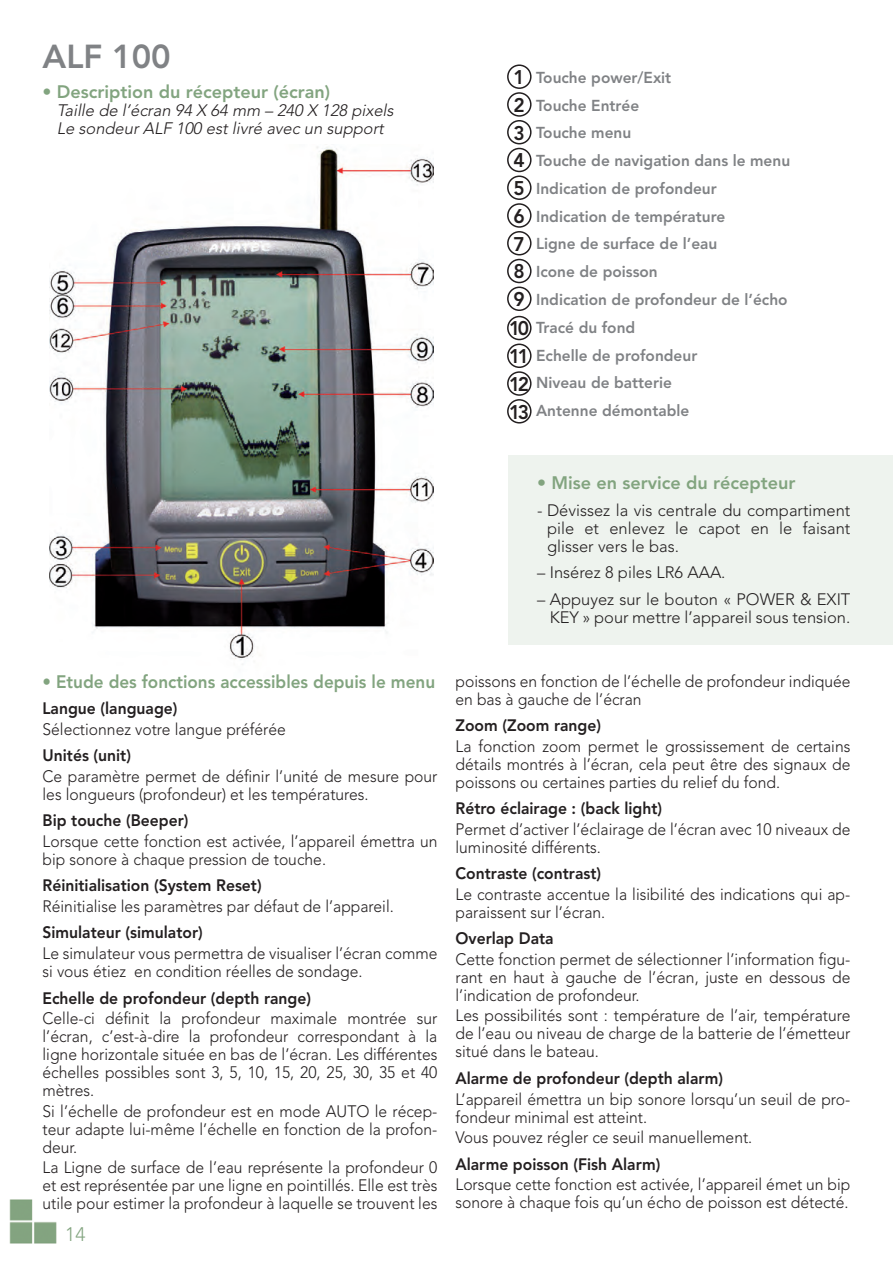
<style>
.page{position:relative;width:893px;height:1263px;background:#fff}
.page>*{position:absolute;margin:0;border:0;box-sizing:border-box;transform-origin:0 0}
.petit_titre{font:800 33px "Avenir";color:#808285}
.t1{font:800 19.65px "Avenir";letter-spacing:-.13em;color:#231f20}
.t2{font:300 19.5px "Avenir";color:#82a47f}
.texte{font:800 18px "Avenir";color:#82a47f}
.texte-2{font:800 18px "Avenir";color:#82a47f;scale:.95 1}
.texte-3{font:300 16.5px/18px "Avenir";color:#231f20;scale:.95 1}
.gras_etude{font:800 16.5px "Avenir";color:#231f20;scale:.95 1}
.texte-4{font:300 16.5px/18px "Avenir";color:#231f20;text-align:justify}
.texte-5{font:italic 300 16.5px/18px "Avenir";color:#231f20}
.texte-6{font:800 15.75px "Avenir";color:#808285}
</style>
<div class="page">
<img style="left:9px;top:1199px;width:48px;height:45px">
<img style="left:50px;top:146px;width:384px;height:519px">
<div style="left:507px;top:64px;width:25px;height:25px;border:2px solid #231f20;border-radius:50%"></div>
<div style="left:507px;top:92px;width:25px;height:25px;border:2px solid #231f20;border-radius:50%"></div>
<div style="left:507px;top:120px;width:25px;height:24px;border:2px solid #231f20;border-radius:50%"></div>
<div style="left:507px;top:148px;width:25px;height:24px;border:2px solid #231f20;border-radius:50%"></div>
<div style="left:507px;top:175px;width:25px;height:25px;border:2px solid #231f20;border-radius:50%"></div>
<div style="left:507px;top:203px;width:25px;height:25px;border:2px solid #231f20;border-radius:50%"></div>
<div style="left:507px;top:231px;width:25px;height:24px;border:2px solid #231f20;border-radius:50%"></div>
<div style="left:507px;top:259px;width:25px;height:24px;border:2px solid #231f20;border-radius:50%"></div>
<div style="left:507px;top:287px;width:25px;height:24px;border:2px solid #231f20;border-radius:50%"></div>
<div style="left:507px;top:316px;width:25px;height:24px;border:2px solid #231f20;border-radius:50%"></div>
<div style="left:507px;top:344px;width:25px;height:24px;border:2px solid #231f20;border-radius:50%"></div>
<div style="left:507px;top:371px;width:25px;height:25px;border:2px solid #231f20;border-radius:50%"></div>
<div style="left:507px;top:399px;width:25px;height:24px;border:2px solid #231f20;border-radius:50%"></div>
<div style="left:509px;top:455px;width:384px;height:190px;background:#eef3ee"></div>
<p class="petit_titre" style="left:43px;top:37px;width:130px">ALF 100</p>
<p class="texte" style="left:43px;top:81px;width:289px">• Description du récepteur (écran)</p>
<p class="texte-5" style="left:57px;top:102px;width:342px">Taille de l’écran 94 X 64 mm – 240 X 128 pixels<br>Le sondeurALF 100 estlivré avec un support</p>
<p class="t1" style="left:513px;top:66px;width:13px">1</p>
<p class="texte-6" style="left:536px;top:68px;width:137px">Touche power/Exit</p>
<p class="t1" style="left:513px;top:93px;width:13px">2</p>
<p class="texte-6" style="left:536px;top:96px;width:105px">Touche Entrée</p>
<p class="t1" style="left:513px;top:121px;width:13px">3</p>
<p class="texte-6" style="left:536px;top:124px;width:97px">Touche menu</p>
<p class="t1" style="left:513px;top:149px;width:13px">4</p>
<p class="texte-6" style="left:536px;top:151px;width:256px">Touche de navigation dans le menu</p>
<p class="t1" style="left:513px;top:177px;width:13px">5</p>
<p class="texte-6" style="left:536px;top:179px;width:182px">Indication de profondeur</p>
<p class="t1" style="left:513px;top:204px;width:13px">6</p>
<p class="texte-6" style="left:536px;top:207px;width:191px">Indication de température</p>
<p class="t1" style="left:513px;top:232px;width:13px">7</p>
<p class="texte-6" style="left:536px;top:235px;width:183px">Ligne de surface de l’eau</p>
<p class="t1" style="left:513px;top:260px;width:13px">8</p>
<p class="texte-6" style="left:536px;top:262px;width:123px">Icone de poisson</p>
<p class="t1" style="left:513px;top:288px;width:13px">9</p>
<p class="texte-6" style="left:536px;top:290px;width:253px">Indication de profondeur de l’écho</p>
<p class="t1" style="left:509px;top:317px;width:22px">10</p>
<p class="texte-6" style="left:536px;top:318px;width:101px">Tracé du fond</p>
<p class="t1" style="left:509px;top:345px;width:22px">11</p>
<p class="texte-6" style="left:536px;top:346px;width:163px">Echelle de profondeur</p>
<p class="t1" style="left:509px;top:372px;width:22px">12</p>
<p class="texte-6" style="left:536px;top:373px;width:137px">Niveau de batterie</p>
<p class="t1" style="left:509px;top:400px;width:22px">13</p>
<p class="texte-6" style="left:536px;top:401px;width:155px">Antenne démontable</p>
<p class="texte" style="left:537px;top:472px;width:260px">• Mise en service du récepteur</p>
<p class="texte-4" style="left:547px;top:501px;width:305px;text-indent:-10px">- Dévissez la vis centrale du compartiment pile et enlevez le capot en le faisant glisser vers le bas.</p>
<p class="texte-4" style="left:537px;top:563px;width:190px">– Insérez 8 piles LR6 AAA.</p>
<p class="texte-4" style="left:537px;top:590px;width:315px;text-align:right">– Appuyez sur le bouton « POWER &amp; EXIT<br>KEY » pour mettre l’appareil sous tension.</p>
<p class="texte-2" style="left:43px;top:671px;width:415px">• Etude des fonctions accessibles depuis le menu</p>
<p class="gras_etude" style="left:43px;top:699px;width:144px">Langue (language)</p>
<p class="texte-3" style="left:43px;top:720px;width:258px">Sélectionnez votre langue préférée</p>
<p class="gras_etude" style="left:43px;top:746px;width:95px">Unités (unit)</p>
<p class="texte-3" style="left:43px;top:767px;width:417px">Ce paramètre permet de définir l’unité de mesure pour les longueurs (profondeur) et les températures.</p>
<p class="gras_etude" style="left:43px;top:811px;width:155px">Bip touche (Beeper)</p>
<p class="texte-3" style="left:43px;top:832px;width:417px">Lorsque cette fonction est activée, l’appareil émettra un bip sonore à chaque pression de touche.</p>
<p class="gras_etude" style="left:43px;top:876px;width:232px">Réinitialisation (System Reset)</p>
<p class="texte-3" style="left:43px;top:897px;width:371px">Réinitialise les paramètres par défaut de l’appareil.</p>
<p class="gras_etude" style="left:43px;top:923px;width:170px">Simulateur (simulator)</p>
<p class="texte-3" style="left:43px;top:944px;width:417px">Le simulateur vous permettra de visualiser l’écran comme si vous étiez en condition réelles de sondage.</p>
<p class="gras_etude" style="left:43px;top:988px;width:284px">Echelle de profondeur (depth range)</p>
<p class="texte-3" style="left:43px;top:1009px;width:417px;text-align:justify">Celle-ci définit la profondeur maximale montrée sur l’écran, c’est-à-dire la profondeur correspondant à la ligne horizontale située en bas de l’écran. Les différentes échelles possibles sont 3, 5, 10, 15, 20, 25, 30, 35 et 40 mètres.</p>
<p class="texte-3" style="left:43px;top:1102px;width:417px;text-align:justify">Si l’échelle de profondeur est en mode AUTO le récep&shy;teur adapte lui-même l’échelle en fonction de la profon&shy;deur.</p>
<p class="texte-3" style="left:43px;top:1158px;width:417px;text-align:justify">La Ligne de surface de l’eau représente la profondeur 0 et est représentée par une ligne en pointillés. Elle est très utile pour estimer la profondeur à laquelle se trouvent les</p>
<p class="t2" style="left:65px;top:1222px;width:22px">14</p>
<p class="texte-3" style="left:455px;top:672px;width:417px">poissons en fonction de l’échelle de profondeur indiquée en bas à gauche de l’écran</p>
<p class="gras_etude" style="left:455px;top:716px;width:155px">Zoom (Zoom range)</p>
<p class="texte-3" style="left:455px;top:737px;width:417px;text-align:justify">La fonction zoom permet le grossissement de certains détails montrés à l’écran, cela peut être des signaux de poissons ou certaines parties du relief du fond.</p>
<p class="gras_etude" style="left:455px;top:799px;width:219px">Rétro éclairage : (back light)</p>
<p class="texte-3" style="left:455px;top:820px;width:417px">Permet d’activer l’éclairage de l’écran avec 10 niveaux de luminosité différents.</p>
<p class="gras_etude" style="left:455px;top:864px;width:155px">Contraste (contrast)</p>
<p class="texte-3" style="left:455px;top:885px;width:417px">Le contraste accentue la lisibilité des indications qui ap&shy;paraissent sur l’écran.</p>
<p class="gras_etude" style="left:455px;top:929px;width:105px">Overlap Data</p>
<p class="texte-3" style="left:455px;top:950px;width:417px;text-align:justify">Cette fonction permet de sélectionner l’information figu&shy;rant en haut à gauche de l’écran, juste en dessous de l’indication de profondeur.</p>
<p class="texte-3" style="left:455px;top:1007px;width:417px;text-align:justify">Les possibilités sont : température de l’air, température de l’eau ou niveau de charge de la batterie de l’émetteur situé dans le bateau.</p>
<p class="gras_etude" style="left:455px;top:1068px;width:283px">Alarme de profondeur (depth alarm)</p>
<p class="texte-3" style="left:455px;top:1090px;width:417px">L’appareil émettra un bip sonore lorsqu’un seuil de pro&shy;fondeur minimal est atteint.</p>
<p class="texte-3" style="left:455px;top:1128px;width:314px">Vous pouvez régler ce seuil manuellement.</p>
<p class="gras_etude" style="left:455px;top:1154px;width:217px">Alarme poisson (Fish Alarm)</p>
<p class="texte-3" style="left:455px;top:1175px;width:417px">Lorsque cette fonction est activée, l’appareil émet un bip sonore à chaque fois qu’un écho de poisson est détecté.</p>
</div>
